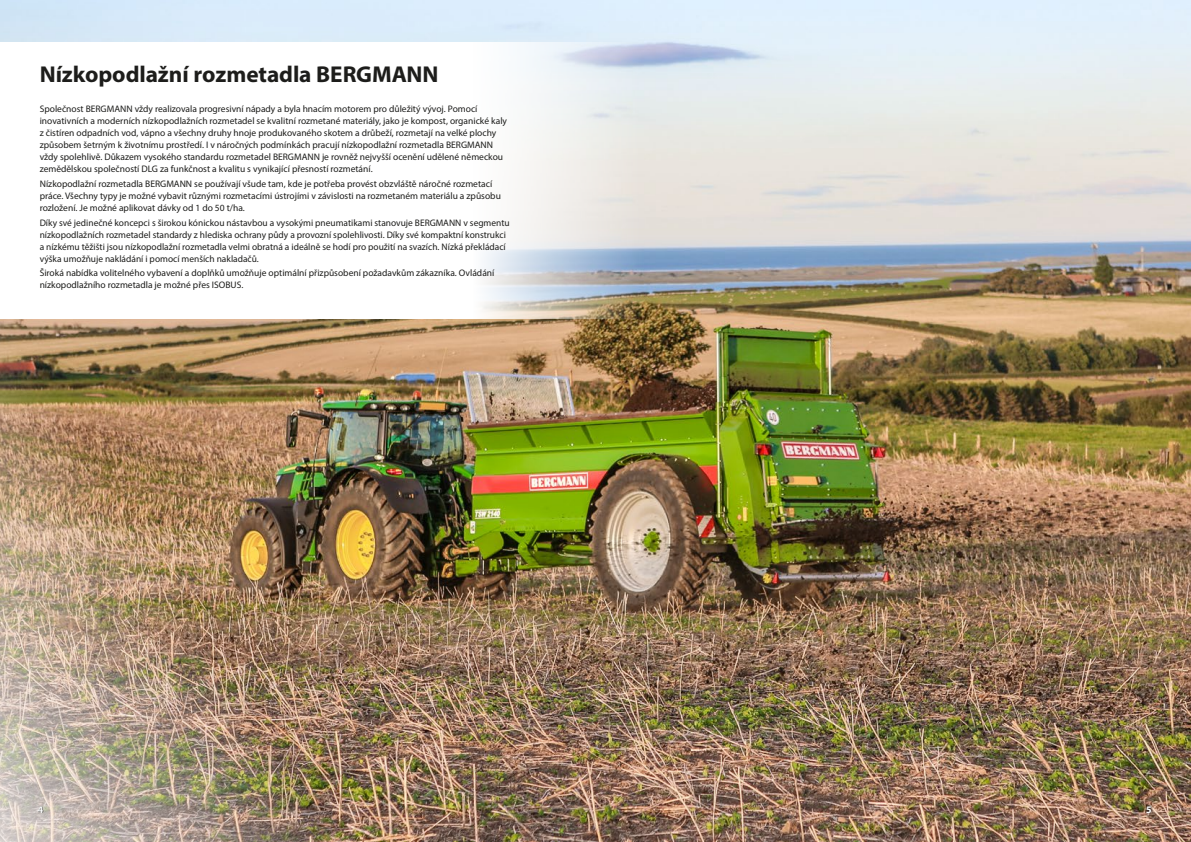
<style>
.page{position:relative;width:1191px;height:842px;background:#fff}
.page>*{position:absolute;margin:0;border:0;box-sizing:border-box;transform-origin:0 0}
.t1{font:700 23px "Myriad Pro";letter-spacing:-.005em;color:#1d1d1b}
.t2{font:700 10px "Myriad Pro";color:#fff}
.t3{font:9.5px/12px "Myriad Pro";color:#1d1d1b}
</style>
<div class="page">
<img style="left:0;top:0;width:1191px;height:842px">
<svg style="left:1144px;top:803px;width:10px;height:13px"></svg>
<svg style="left:38px;top:806px;width:5px;height:7px"></svg>
<svg style="left:0;top:43px;width:642px;height:276px"></svg>
<h1 class="t1" style="left:40px;top:60px;width:400px">Nízkopodlažní rozmetadla BERGMANN</h1>
<p class="t3" style="left:40px;top:102px;width:469px">Společnost BERGMANN vždy realizovala progresivní nápady a byla hnacím motorem pro důležitý vývoj. Pomocí inovativních a moderních nízkopodlažních rozmetadel se kvalitní rozmetané materiály, jako je kompost, organické kaly z čistíren odpadních vod, vápno a všechny druhy hnoje produkovaného skotem a drůbeží, rozmetají na velké plochy způsobem šetrným k životnímu prostředí. I v náročných podmínkách pracují nízkopodlažní rozmetadla BERGMANN vždy spolehlivě. Důkazem vysokého standardu rozmetadel BERGMANN je rovněž nejvyšší ocenění udělené německou zemědělskou společností DLG za funkčnost a kvalitu s vynikající přesností rozmetání.</p>
<p class="t3" style="left:40px;top:177px;width:463px">Nízkopodlažní rozmetadla BERGMANN se používají všude tam, kde je potřeba provést obzvláště náročné rozmetací práce. Všechny typy je možné vybavit různými rozmetacími ústrojími v závislosti na rozmetaném materiálu a způsobu rozložení. Je možné aplikovat dávky od 1 do 50 t/ha.</p>
<p class="t3" style="left:40px;top:216px;width:471px">Díky své jedinečné koncepci s širokou kónickou nástavbou a vysokými pneumatikami stanovuje BERGMANN v segmentu nízkopodlažních rozmetadel standardy z hlediska ochrany půdy a provozní spolehlivosti. Díky své kompaktní konstrukci a nízkému těžišti jsou nízkopodlažní rozmetadla velmi obratná a ideálně se hodí pro použití na svazích. Nízká překládací výška umožňuje nakládání i pomocí menších nakladačů.</p>
<p class="t3" style="left:40px;top:267px;width:456px">Široká nabídka volitelného vybavení a doplňků umožňuje optimální přizpůsobení požadavkům zákazníka. Ovládání nízkopodlažního rozmetadla je možné přes ISOBUS.</p>
<p class="t2" style="left:38px;top:803px;width:7px">4</p>
<p class="t2" style="left:1146px;top:803px;width:7px">5</p>
</div>
